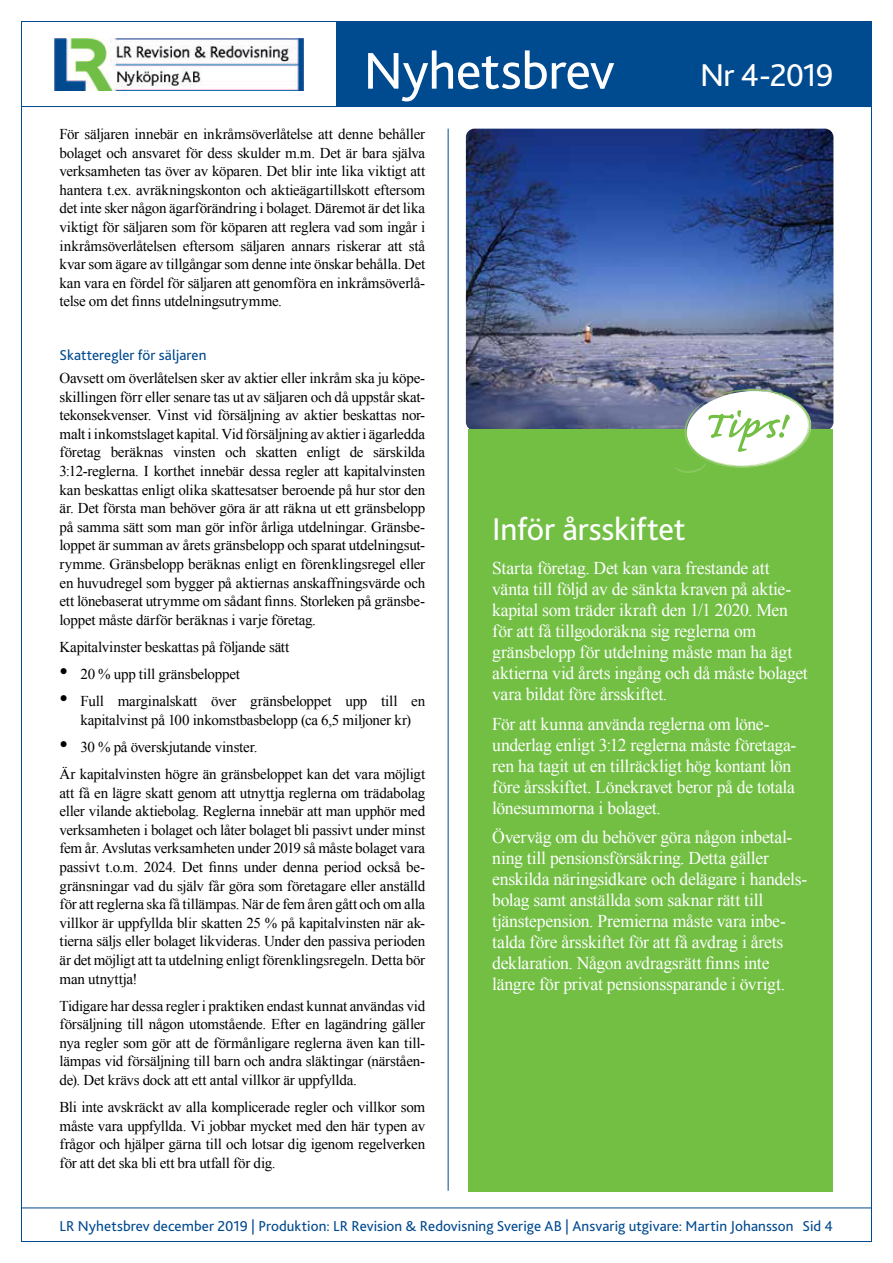
<style>
.page{position:relative;width:893px;height:1263px;background:#fff}
.page>*{position:absolute;margin:0;border:0;box-sizing:border-box;transform-origin:0 0}
.t1{font:54px "Bliss 2";letter-spacing:-.01em;color:#fff}
.t2{font:33px "Bliss 2";letter-spacing:-.01em;color:#fff}
.t3{font:18px/21px "Times New Roman";letter-spacing:-.015em;color:#fff}
.t4{font:15px/18.6px "Times New Roman";letter-spacing:-.015em;color:#000;text-align:justify}
.t5{font:15px "Bliss 2";letter-spacing:.005em;color:#004a8f}
.s1{font-size:24px}
</style>
<div class="page">
<hr style="left:21px;top:106px;width:851px;height:1px;background:#004a8f">
<div style="left:336px;top:21px;width:536px;height:85px;background:#004a8f"></div>
<hr style="left:21px;top:1208px;width:851px;height:1px;background:#004a8f">
<img style="left:466px;top:129px;width:367px;height:302px">
<hr style="left:448px;top:129px;width:1px;height:1062px;background:#004a8f">
<div style="left:468px;top:429px;width:364px;height:763px;background:#72bf44"></div>
<svg style="left:674px;top:389px;width:137px;height:84px"></svg>
<img style="left:55px;top:38px;width:249px;height:52px">
<h1 class="t1" style="left:364px;top:37px;width:253px">Nyhetsbrev</h1>
<h2 class="t2" style="left:700px;top:55px;width:135px">Nr 4-2019</h2>
<p class="t4" style="left:60px;top:124px;width:367px">För säljaren innebär en inkråmsöverlåtelse att denne behåller bolaget och ansvaret för dess skulder m.m. Det är bara själva verksamheten tas över av köparen. Det blir inte lika viktigt att hantera t.ex. avräkningskonton och aktieägartillskott eftersom det inte sker någon ägarförändring i bolaget. Däremot är det lika viktigt för säljaren som för köparen att reglera vad som ingår i inkråmsöverlåtelsen eftersom säljaren annars riskerar att stå kvar som ägare av tillgångar som denne inte önskar behålla. Det kan vara en fördel för säljaren att genomföra en inkråmsöverlå&shy;telse om det finns utdelningsutrymme.</p>
<p class="t5" style="left:60px;top:346px;width:148px">Skatteregler för säljaren</p>
<p class="t4" style="left:60px;top:368px;width:367px">Oavsett om överlåtelsen sker av aktier eller inkråm ska ju köpe&shy;skillingen förr eller senare tas ut av säljaren och då uppstår skat&shy;tekonsekvenser. Vinst vid försäljning av aktier beskattas nor&shy;malt i inkomstslaget kapital. Vid försäljning av aktier i ägarledda företag beräknas vinsten och skatten enligt de särskilda 3:12-reglerna. I korthet innebär dessa regler att kapitalvinsten kan beskattas enligt olika skattesatser beroende på hur stor den är. Det första man behöver göra är att räkna ut ett gränsbelopp på samma sätt som man gör inför årliga utdelningar. Gränsbe&shy;loppet är summan av årets gränsbelopp och sparat utdelningsut&shy;rymme. Gränsbelopp beräknas enligt en förenklingsregel eller en huvudregel som bygger på aktiernas anskaffningsvärde och ett lönebaserat utrymme om sådant finns. Storleken på gränsbe&shy;loppet måste därför beräknas i varje företag.</p>
<p class="t4" style="left:60px;top:637px;width:231px">Kapitalvinster beskattas på följande sätt</p>
<p class="t4" style="left:60px;top:664px;width:182px"><span class="s1">•</span> 20 % upp till gränsbeloppet</p>
<p class="t4" style="left:60px;top:691px;width:367px;text-align:center"><span class="s1">•</span> Full marginalskatt över gränsbeloppet upp till en kapitalvinst på 100 inkomstbasbelopp (ca 6,5 miljoner kr)</p>
<p class="t4" style="left:60px;top:733px;width:367px;line-height:27.2px"><span class="s1">•</span> 30 % på överskjutande vinster.<br>Är kapitalvinsten högre än gränsbeloppet kan det vara möjligt</p>
<p class="t4" style="left:60px;top:783px;width:367px">att få en lägre skatt genom att utnyttja reglerna om trädabolag eller vilande aktiebolag. Reglerna innebär att man upphör med verksamheten i bolaget och låter bolaget bli passivt under minst fem år. Avslutas verksamheten under 2019 så måste bolaget vara passivt t.o.m. 2024. Det finns under denna period också be&shy;gränsningar vad du själv får göra som företagare eller anställd för att reglerna ska få tillämpas. När de fem åren gått och om alla villkor är uppfyllda blir skatten 25 % på kapitalvinsten när ak&shy;tierna säljs eller bolaget likvideras. Under den passiva perioden är det möjligt att ta utdelning enligt förenklingsregeln. Detta bör man utnyttja!</p>
<p class="t4" style="left:60px;top:996px;width:367px">Tidigare har dessa regler i praktiken endast kunnat användas vid försäljning till någon utomstående. Efter en lagändring gäller nya regler som gör att de förmånligare reglerna även kan til - lämpas vid försäljning till barn och andra släktingar (närståen&shy;de). Det krävs dock att ett antal villkor är uppfyllda.</p>
<p class="t4" style="left:60px;top:1097px;width:367px">Bli inte avskräckt av alla komplicerade regler och villkor som måste vara uppfyllda. Vi jobbar mycket med den här typen av frågor och hjälper gärna till och lotsar dig igenom regelverken för att det ska bli ett bra utfall för dig.</p>
<h2 class="t2" style="left:492px;top:508px;width:195px">Inför årsskiftet</h2>
<p class="t3" style="left:492px;top:557px;width:317px">Starta företag. Det kan vara frestande att vänta till följd av de sänkta kraven på aktie&shy;kapital som träder ikraft den 1/1 2020. Men för att få tillgodoräkna sig reglerna om gränsbelopp för utdelning måste man ha ägt aktierna vid årets ingång och då måste bolaget vara bildat före årsskiftet.</p>
<p class="t3" style="left:492px;top:713px;width:306px">För att kunna använda reglerna om löne&shy;underlag enligt 3:12 reglerna måste företaga&shy;ren ha tagit ut en tillräckligt hög kontant lön före årsskiftet. Lönekravet beror på de totala lönesummorna i bolaget.</p>
<p class="t3" style="left:492px;top:826px;width:317px">Överväg om du behöver göra någon inbetal&shy;ning till pensionsförsäkring. Detta gäller enskilda näringsidkare och delägare i handels&shy;bolag samt anställda som saknar rätt till tjänstepension. Premierna måste vara inbe&shy;talda före årsskiftet för att få avdrag i årets deklaration. Någon avdragsrätt finns inte längre för privat pensionssparande i övrigt.</p>
<p class="t5" style="left:60px;top:1217px;width:775px">LR Nyhetsbrev december 2019 | Produktion: LR Revision &amp; Redovisning Sverige AB | Ansvarig utgivare: Martin Johansson Sid 4</p>
</div>
